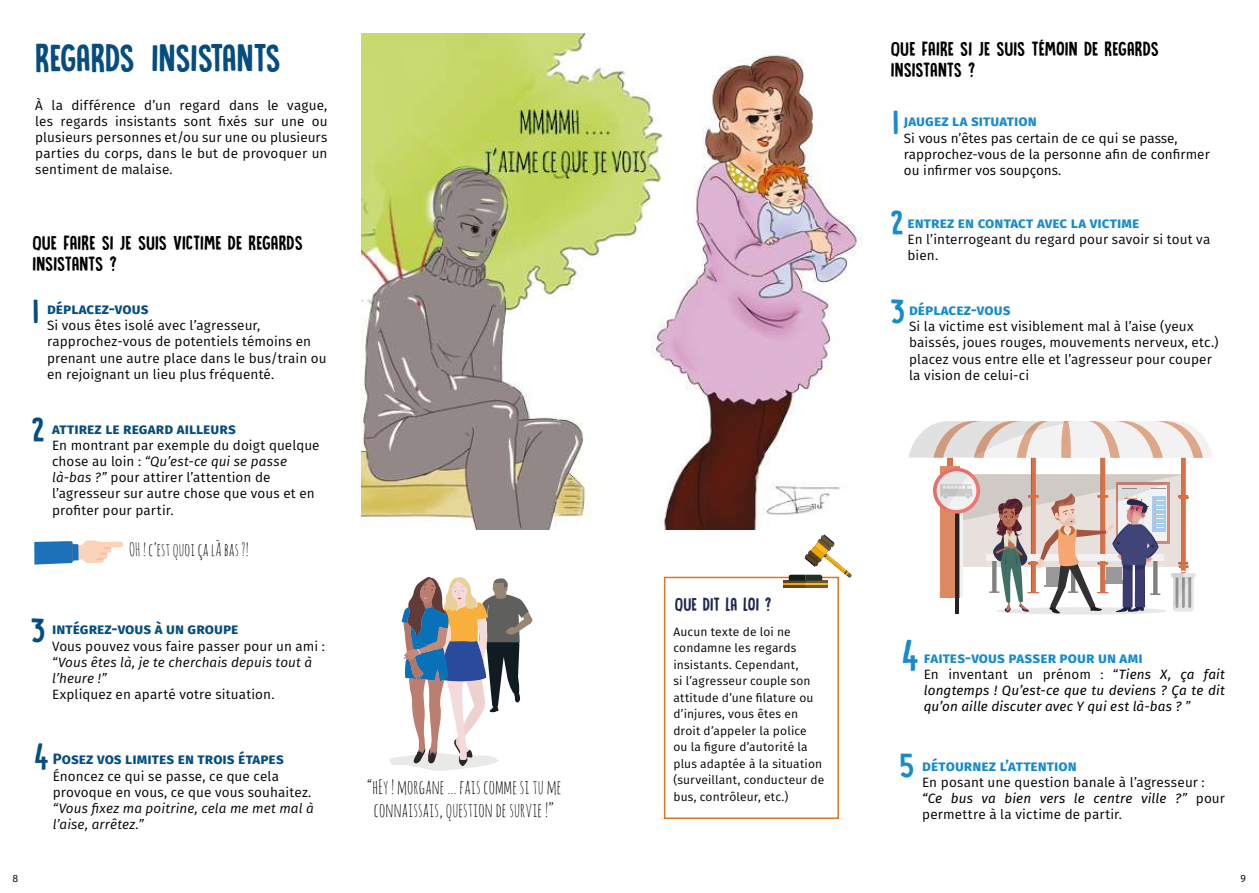
<style>
.page{position:relative;width:1259px;height:893px;background:#fff}
.page>*{position:absolute;margin:0;border:0;box-sizing:border-box;transform-origin:0 0}
.t1{font:40.95px "DK Canoodle";color:#054d80}
.t2{font:36px "DK Canoodle";color:#178bcc}
.t3{font:36px "DK Canoodle";color:#054d80}
.t4{font:30px "Hogfish DEMO";color:#178bcc}
.t5{font:25.5px "Hogfish DEMO";color:#054d80}
.t6{font:21px/21px "DK Canoodle";color:#000}
.t7{font:19.5px/23.4px "Amatic SC";color:#000;text-align:center}
.t8{font:19.5px "DK Canoodle";color:#20274f}
.t9{font:18px "Amatic SC";color:#000}
.t10{font:700 15px "Fira Sans";letter-spacing:.005em;color:#178bcc}
.t11{font:700 15px "Fira Sans";letter-spacing:.005em;color:#054d80}
.t12{font:13.5px/16.2px "Fira Sans";letter-spacing:.005em;color:#000}
.t13{font:italic 13.5px/16.2px "Fira Sans";letter-spacing:.005em;color:#000;text-align:justify}
.t14{font:italic 13.5px/16.2px "Fira Sans";letter-spacing:.01em;color:#000}
.t15{font:12px/16.5px "Fira Sans";letter-spacing:.015em;color:#000}
.t16{font:10.5px "Fira Sans";color:#000}
.s1{font-style:italic}
.s2{font-style:normal}
.s3{font-style:inherit}
</style>
<div class="page">
<img style="left:361px;top:34px;width:496px;height:495px">
<svg style="left:35px;top:540px;width:88px;height:25px"></svg>
<svg style="left:390px;top:577px;width:142px;height:194px"></svg>
<div style="left:664px;top:577px;width:175px;height:242px;border:2px solid #dc761f"></div>
<div style="left:805px;top:581px;width:23px;height:7px;background:#6e5839"></div>
<div style="left:783px;top:581px;width:22px;height:7px;background:#5c4627"></div>
<hr style="left:783px;top:583px;width:22px;height:2px;background:#eaa80a">
<hr style="left:805px;top:583px;width:23px;height:2px;background:#fbb920">
<svg style="left:788px;top:534px;width:64px;height:47px"></svg>
<div style="left:996px;top:607px;width:170px;height:8px;background:#f2f2f2;border-radius:50%"></div>
<svg style="left:908px;top:421px;width:305px;height:193px"></svg>
<h1 class="t1" style="left:35px;top:37px;width:247px">REGARDS INSISTANTS</h1>
<p class="t12" style="left:35px;top:96px;width:294px;text-align:justify">À la différence d’un regard dans le vague, les regards insistants sont fixés sur une ou plusieurs personnes et/ou sur une ou plusieurs parties du corps, dans le but de provoquer un sentiment de malaise.</p>
<h3 class="t6" style="left:33px;top:233px;width:272px">QUE FAIRE SI JE SUIS VICTIME DE REGARDS<br>INSISTANTS ?</h3>
<h2 class="t3" style="left:33px;top:293px;width:8px">1</h2>
<p class="t11" style="left:47px;top:296px;width:103px">déplacez-vous</p>
<p class="t12" style="left:47px;top:317px;width:281px">Si vous êtes isolé avec l’agresseur, rapprochez-vous de potentiels témoins en prenant une autre place dans le bus/train ou en rejoignant un lieu plus fréquenté.</p>
<h2 class="t3" style="left:32px;top:411px;width:15px">2</h2>
<p class="t11" style="left:52px;top:416px;width:185px">attirez le regard ailleurs</p>
<p class="t12" style="left:52px;top:437px;width:269px">En montrant par exemple du doigt quelque chose au loin : <span class="s1">“Qu’est-ce qui se passe là-bas ?”</span> pour attirer l’attention de l’agresseur sur autre chose que vous et en profiter pour partir.</p>
<h3 class="t9" style="left:129px;top:538px;width:121px">OH ! c’est quoi ça lÀ bas ?!</h3>
<h2 class="t3" style="left:31px;top:612px;width:16px">3</h2>
<p class="t11" style="left:52px;top:616px;width:188px">intégrez-vous à un groupe</p>
<p class="t12" style="left:52px;top:637px;width:274px">Vous pouvez vous faire passer pour un ami :</p>
<p class="t14" style="left:52px;top:654px;width:262px">“Vous êtes là, je te cherchais depuis tout à l’heure !”</p>
<p class="t12" style="left:52px;top:686px;width:224px">Expliquez en aparté votre situation.</p>
<h3 class="t5" style="left:35px;top:745px;width:15px">4</h3>
<p class="t11" style="left:53px;top:746px;width:232px">Posez vos limites en trois étapes</p>
<p class="t12" style="left:53px;top:767px;width:260px">Énoncez ce qui se passe, ce que cela provoque en vous, ce que vous souhaitez.</p>
<p class="t14" style="left:53px;top:800px;width:262px">“Vous fixez ma poitrine, cela me met mal à l’aise, arrêtez.”</p>
<h3 class="t7" style="left:367px;top:774px;width:196px">“hEy ! morgane ... fais comme si tu me connaissais, question de survie !”</h3>
<h3 class="t6" style="left:891px;top:39px;width:269px">QUE FAIRE SI JE SUIS TÉMOIN DE REGARDS<br>INSISTANTS ?</h3>
<h2 class="t2" style="left:892px;top:104px;width:8px">1</h2>
<p class="t10" style="left:904px;top:108px;width:134px">jaugez la situation</p>
<p class="t12" style="left:904px;top:129px;width:307px">Si vous n’êtes pas certain de ce qui se passe, rapprochez-vous de la personne afin de confirmer ou infirmer vos soupçons.</p>
<h2 class="t2" style="left:890px;top:204px;width:15px">2</h2>
<p class="t10" style="left:907px;top:210px;width:233px">entrez en contact avec la victime</p>
<p class="t12" style="left:907px;top:231px;width:304px">En l’interrogeant du regard pour savoir si tout va bien.</p>
<h2 class="t2" style="left:890px;top:293px;width:16px">3</h2>
<p class="t10" style="left:909px;top:297px;width:103px">déplacez-vous</p>
<p class="t12" style="left:909px;top:318px;width:311px">Si la victime est visiblement mal à l’aise (yeux baissés, joues rouges, mouvements nerveux, etc.) placez vous entre elle et l’agresseur pour couper la vision de celui-ci</p>
<h3 class="t8" style="left:675px;top:594px;width:98px">QUE DIT LA LOI ?</h3>
<p class="t15" style="left:673px;top:623px;width:152px">Aucun texte de loi ne condamne les regards insistants. Cependant,<br>si l’agresseur couple son attitude d’une filature ou d’injures, vous êtes en droit d’appeler la police<br>ou la figure d’autorité la plus adaptée à la situation (surveillant, conducteur de bus, contrôleur, etc.)</p>
<h3 class="t4" style="left:902px;top:642px;width:17px">4</h3>
<p class="t10" style="left:924px;top:645px;width:220px">faites-vous passer pour un ami</p>
<p class="t13" style="left:924px;top:666px;width:303px"><span class="s2">En inventant un prénom : “</span>Tiens X, ça fait longtemps ! Qu’est-ce que tu deviens ? Ça te dit qu’on aille discuter avec Y qui est là-bas ? <span class="s3">”</span></p>
<h2 class="t2" style="left:900px;top:747px;width:16px">5</h2>
<p class="t10" style="left:922px;top:753px;width:156px">détournez l’attention</p>
<p class="t12" style="left:922px;top:774px;width:304px">En posant une question banale à l’agresseur : <span class="s1">“Ce bus va bien vers le centre ville ?</span><span class="s1">”</span> pour permettre à la victime de partir.</p>
<p class="t16" style="left:12px;top:871px;width:7px">8</p>
<p class="t16" style="left:1240px;top:871px;width:7px">9</p>
</div>
